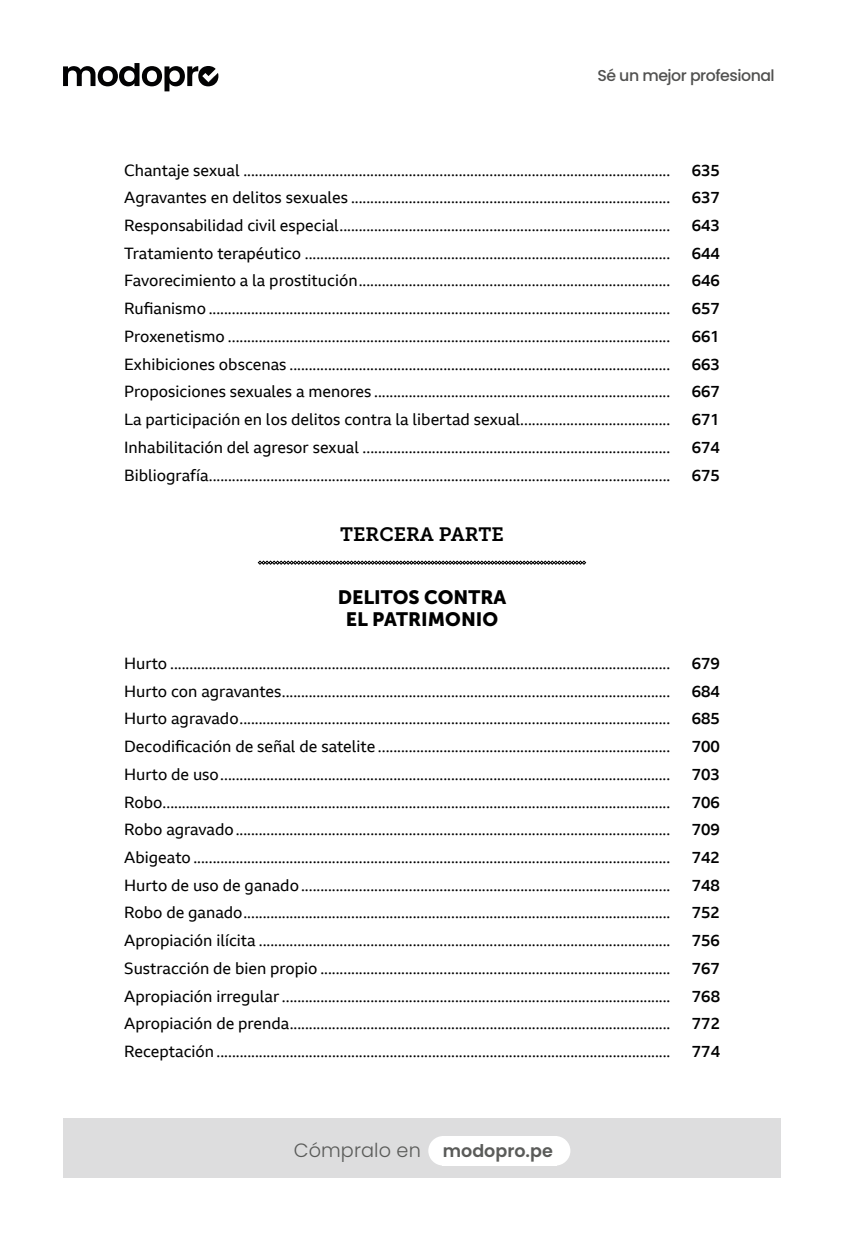
<style>
.page{position:relative;width:844px;height:1241px;background:#fff}
.page>*{position:absolute;margin:0;border:0;box-sizing:border-box;transform-origin:0 0}
.t1{font:19.25px/22.8px "Museo Sans 900";color:#000;text-align:center}
.t2{font:300 19.25px "Poppins";letter-spacing:.005em;color:#5a5b59}
.t3{font:19.25px "Museo Slab 700";color:#000}
.t4{font:15.75px "BBC Reith Sans";color:#000}
.t5{font:500 15.75px "BBC Reith Sans";color:#000}
.t6{font:500 15.75px "Poppins";letter-spacing:-.03em;color:#515150}
.s1{font-weight:600;font-size:17.5px}
</style>
<div class="page">
<svg style="left:258px;top:560px;width:328px;height:4px"></svg>
<div style="left:63px;top:1118px;width:717px;height:59px;background:#ddddde"></div>
<div style="left:428px;top:1135px;width:30px;height:30px;background:#fff;border-radius:50%"></div>
<div style="left:540px;top:1135px;width:30px;height:30px;background:#fff;border-radius:50%"></div>
<div style="left:441px;top:1135px;width:115px;height:30px;background:#fff"></div>
<svg style="left:63px;top:63px;width:155px;height:28px"></svg>
<p class="t6" style="left:597px;top:66px;width:179px">Sé un mejor profesional</p>
<p class="t4" style="left:124px;top:160px;width:547px">Chantaje sexual ...............................................................................................................</p>
<p class="t5" style="left:691px;top:160px;width:30px">635</p>
<p class="t4" style="left:124px;top:188px;width:547px">Agravantes en delitos sexuales ...................................................................................</p>
<p class="t5" style="left:691px;top:188px;width:30px">637</p>
<p class="t4" style="left:124px;top:215px;width:547px">Responsabilidad civil especial......................................................................................</p>
<p class="t5" style="left:691px;top:215px;width:30px">643</p>
<p class="t4" style="left:124px;top:243px;width:547px">Tratamiento terapéutico ...............................................................................................</p>
<p class="t5" style="left:691px;top:243px;width:30px">644</p>
<p class="t4" style="left:124px;top:271px;width:547px">Favorecimiento a la prostitución.................................................................................</p>
<p class="t5" style="left:691px;top:271px;width:30px">646</p>
<p class="t4" style="left:124px;top:298px;width:547px">Rufianismo ........................................................................................................................</p>
<p class="t5" style="left:691px;top:298px;width:30px">657</p>
<p class="t4" style="left:124px;top:326px;width:547px">Proxenetismo ...................................................................................................................</p>
<p class="t5" style="left:691px;top:326px;width:30px">661</p>
<p class="t4" style="left:124px;top:354px;width:547px">Exhibiciones obscenas ...................................................................................................</p>
<p class="t5" style="left:691px;top:354px;width:30px">663</p>
<p class="t4" style="left:124px;top:382px;width:547px">Proposiciones sexuales a menores .............................................................................</p>
<p class="t5" style="left:691px;top:381px;width:30px">667</p>
<p class="t4" style="left:124px;top:409px;width:547px">La participación en los delitos contra la libertad sexual.......................................</p>
<p class="t5" style="left:691px;top:409px;width:30px">671</p>
<p class="t4" style="left:124px;top:437px;width:547px">Inhabilitación del agresor sexual ................................................................................</p>
<p class="t5" style="left:691px;top:437px;width:30px">674</p>
<p class="t4" style="left:124px;top:465px;width:547px">Bibliografía........................................................................................................................</p>
<p class="t5" style="left:691px;top:465px;width:30px">675</p>
<p class="t3" style="left:340px;top:523px;width:165px">TERCERA PARTE</p>
<p class="t1" style="left:337px;top:585px;width:170px">DELITOS CONTRA<br>EL PATRIMONIO</p>
<p class="t4" style="left:124px;top:653px;width:547px">Hurto ..................................................................................................................................</p>
<p class="t5" style="left:691px;top:653px;width:30px">679</p>
<p class="t4" style="left:124px;top:681px;width:547px">Hurto con agravantes.....................................................................................................</p>
<p class="t5" style="left:691px;top:681px;width:30px">684</p>
<p class="t4" style="left:124px;top:708px;width:547px">Hurto agravado................................................................................................................</p>
<p class="t5" style="left:691px;top:708px;width:30px">685</p>
<p class="t4" style="left:124px;top:736px;width:547px">Decodificación de señal de satelite ............................................................................</p>
<p class="t5" style="left:691px;top:736px;width:30px">700</p>
<p class="t4" style="left:124px;top:764px;width:547px">Hurto de uso.....................................................................................................................</p>
<p class="t5" style="left:691px;top:764px;width:30px">703</p>
<p class="t4" style="left:124px;top:791px;width:547px">Robo....................................................................................................................................</p>
<p class="t5" style="left:691px;top:791px;width:30px">706</p>
<p class="t4" style="left:124px;top:819px;width:547px">Robo agravado.................................................................................................................</p>
<p class="t5" style="left:691px;top:819px;width:30px">709</p>
<p class="t4" style="left:124px;top:847px;width:547px">Abigeato ............................................................................................................................</p>
<p class="t5" style="left:691px;top:847px;width:30px">742</p>
<p class="t4" style="left:124px;top:875px;width:547px">Hurto de uso de ganado................................................................................................</p>
<p class="t5" style="left:691px;top:874px;width:30px">748</p>
<p class="t4" style="left:124px;top:902px;width:547px">Robo de ganado...............................................................................................................</p>
<p class="t5" style="left:691px;top:902px;width:30px">752</p>
<p class="t4" style="left:124px;top:930px;width:547px">Apropiación ilícita ...........................................................................................................</p>
<p class="t5" style="left:691px;top:930px;width:30px">756</p>
<p class="t4" style="left:124px;top:958px;width:547px">Sustracción de bien propio ...........................................................................................</p>
<p class="t5" style="left:691px;top:958px;width:30px">767</p>
<p class="t4" style="left:124px;top:985px;width:547px">Apropiación irregular .....................................................................................................</p>
<p class="t5" style="left:691px;top:985px;width:30px">768</p>
<p class="t4" style="left:124px;top:1013px;width:547px">Apropiación de prenda...................................................................................................</p>
<p class="t5" style="left:691px;top:1013px;width:30px">772</p>
<p class="t4" style="left:124px;top:1041px;width:547px">Receptación ......................................................................................................................</p>
<p class="t5" style="left:691px;top:1041px;width:30px">774</p>
<p class="t2" style="left:294px;top:1138px;width:260px">Cómpralo en <span class="s1">modopro.pe</span></p>
</div>
